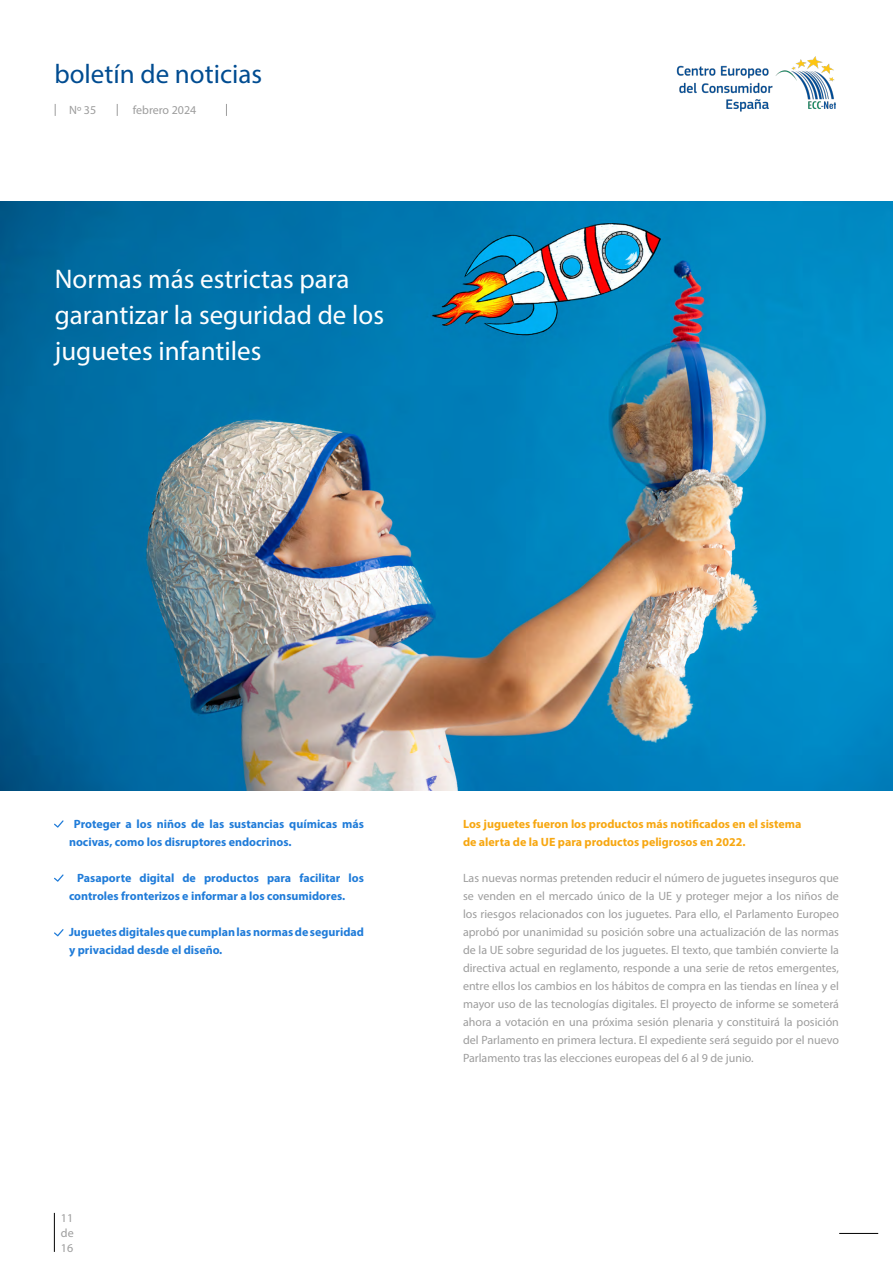
<style>
.page{position:relative;width:893px;height:1263px;background:#fff}
.page>*{position:absolute;margin:0;border:0;box-sizing:border-box;transform-origin:0 0}
.t1{font:27px/36px "Myriad Pro";color:#fff}
.t2{font:27px "Myriad Pro";color:#004c91}
.t3{font:12px/18px "Myriad Pro";color:#9d9d9d;text-align:justify}
.t4{font:700 12px/18px "Myriad Pro";color:#207cd9}
.t5{font:700 12px/18px "Myriad Pro";color:#f7a711}
</style>
<div class="page">
<svg style="left:55px;top:104px;width:1px;height:12px"></svg>
<svg style="left:117px;top:104px;width:1px;height:12px"></svg>
<svg style="left:226px;top:104px;width:1px;height:12px"></svg>
<hr style="left:839px;top:1233px;width:39px;height:1px;background:#000">
<img style="left:676px;top:56px;width:159px;height:56px">
<hr style="left:54px;top:1213px;width:1px;height:39px;background:#000">
<img style="left:0;top:202px;width:893px;height:588px">
<svg style="left:54px;top:820px;width:10px;height:8px"></svg>
<svg style="left:54px;top:874px;width:10px;height:8px"></svg>
<svg style="left:54px;top:929px;width:10px;height:7px"></svg>
<h1 class="t2" style="left:54px;top:57px;width:209px">boletín de noticias</h1>
<p class="t3" style="left:69px;top:101px;width:29px">Nº 35</p>
<p class="t3" style="left:133px;top:101px;width:65px">febrero 2024</p>
<h1 class="t1" style="left:55px;top:261px;width:331px">Normas más estrictas para garantizar la seguridad de los juguetes infantiles</h1>
<p class="t4" style="left:69px;top:815px;width:296px;text-indent:5px">Proteger a los niños de las sustancias químicas más nocivas, como los disruptores endocrinos.</p>
<p class="t4" style="left:69px;top:869px;width:296px;text-indent:8px">Pasaporte digital de productos para facilitar los controles fronterizos e informar a los consumidores.</p>
<p class="t4" style="left:69px;top:923px;width:296px">Juguetes digitales que cumplan las normas de seguridad y privacidad desde el diseño.</p>
<p class="t3" style="left:61px;top:1210px;width:14px;line-height:15px">11 de 16</p>
<p class="t5" style="left:463px;top:815px;width:340px">Los juguetes fueron los productos más notificados en el sistema de alerta de la UE para productos peligrosos en 2022.</p>
<p class="t3" style="left:463px;top:869px;width:377px">Las nuevas normas pretenden reducir el número de juguetes inseguros que se venden en el mercado único de la UE y proteger mejor a los niños de los riesgos relacionados con los juguetes. Para ello, el Parlamento Europeo aprobó por unanimidad su posición sobre una actualización de las normas de la UE sobre seguridad de los juguetes. El texto, que también convierte la directiva actual en reglamento, responde a una serie de retos emergentes, entre ellos los cambios en los hábitos de compra en las tiendas en línea y el mayor uso de las tecnologías digitales. El proyecto de informe se someterá ahora a votación en una próxima sesión plenaria y constituirá la posición del Parlamento en primera lectura. El expediente será seguido por el nuevo Parlamento tras las elecciones europeas del 6 al 9 de junio.</p>
</div>
